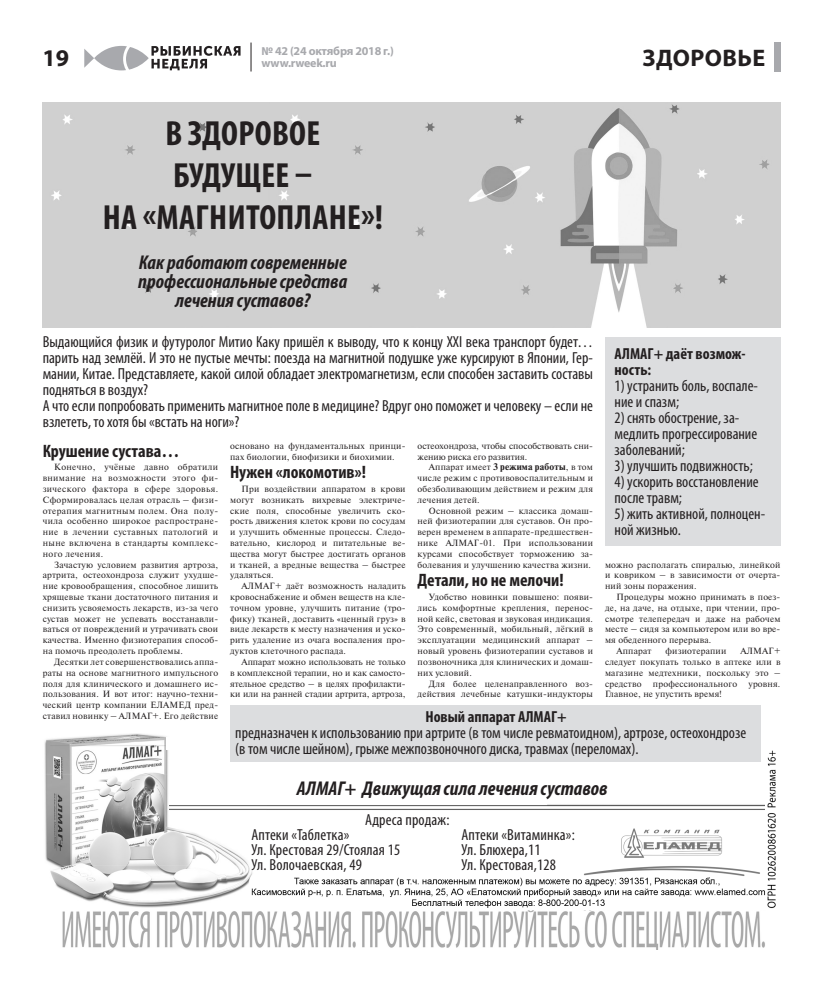
<style>
.page{position:relative;width:823px;height:993px;background:#fff}
.page>*{position:absolute;margin:0;border:0;box-sizing:border-box;transform-origin:0 0}
.Заголовок1{font:700 condensed 35px "Myriad Pro";letter-spacing:.01em;color:#231f20}
.рубрика1{font:700 24px "Myriad Pro";letter-spacing:.02em;color:#231f20}
.Заголовок1-2{font:italic 700 condensed 20px "Myriad Pro";color:#231f20}
.подзаголовок1{font:700 condensed 18px "Myriad Pro";color:#231f20}
.Лид1{font:condensed 16px/16px "Myriad Pro";color:#231f20}
.Лид1-2{font:700 condensed 16px/16px "Myriad Pro";color:#231f20}
.t1{font:700 12px/12px "Myriad Pro";letter-spacing:-.02em;color:#a8a9ad}
.Основной_текст1{font:9px/10.8px "Newton C";letter-spacing:.02em;color:#231f20;text-align:justify}
.Основной_текст1-2{font:9px/10.8px "Newton C";color:#231f20}
.s1{font-weight:700}
</style>
<div class="page">
<svg style="left:250px;top:43px;width:1px;height:28px"></svg>
<svg style="left:84px;top:46px;width:156px;height:24px"></svg>
<img style="left:42px;top:103px;width:738px;height:224px">
<img style="left:44px;top:733px;width:732px;height:216px">
<img style="left:169px;top:796px;width:595px;height:17px">
<div style="left:773px;top:43px;width:7px;height:29px;background:#a8a9ad"></div>
<div style="left:166px;top:737px;width:614px;height:12px;background:#fff"></div>
<div style="left:604px;top:338px;width:176px;height:208px;background:#dcdddf"></div>
<div style="left:230px;top:705px;width:530px;height:56px;background:#dcdddf"></div>
<p class="рубрика1" style="left:43px;top:42px;width:28px">19</p>
<h3 class="t1" style="left:261px;top:45px;width:134px">№ 42 (24 октября 2018 г.) www.rweek.ru</h3>
<p class="Заголовок1" style="left:165px;top:112px;width:156px">В ЗДОРОВОЕ</p>
<p class="Заголовок1" style="left:173px;top:154px;width:141px">БУДУЩЕЕ –</p>
<p class="Заголовок1" style="left:103px;top:196px;width:282px">НА «МАГНИТОПЛАНЕ»!</p>
<p class="Заголовок1-2" style="left:139px;top:250px;width:209px">Как работают современные</p>
<p class="Заголовок1-2" style="left:138px;top:269px;width:210px">профессиональные средства</p>
<p class="Заголовок1-2" style="left:175px;top:288px;width:137px">лечения суставов?</p>
<p class="рубрика1" style="left:642px;top:42px;width:124px">ЗДОРОВЬЕ</p>
<p class="Лид1" style="left:43px;top:333px;width:551px;text-align:justify">Выдающийся физик и футуролог Митио Каку пришёл к выводу, что к концу XXI века транспорт будет… парить над землёй. И это не пустые мечты: поезда на магнитной подушке уже курсируют в Японии, Гер&shy;мании, Китае. Представляете, какой силой обладает электромагнетизм, если способен заставить составы подняться в воздух?</p>
<p class="Лид1" style="left:43px;top:397px;width:551px">А что если попробовать применить магнитное поле в медицине? Вдруг оно поможет и человеку – если не взлететь, то хотя бы «встать на ноги»?</p>
<p class="Лид1-2" style="left:614px;top:345px;width:132px">АЛМАГ+ даёт возмож&shy;ность:</p>
<p class="Лид1" style="left:614px;top:377px;width:145px">1) устранить боль, воспале&shy;ние и спазм;</p>
<p class="Лид1" style="left:614px;top:409px;width:144px">2) снять обострение, за&shy;медлить прогрессирование заболеваний;</p>
<p class="Лид1" style="left:614px;top:457px;width:140px">3) улучшить подвижность;</p>
<p class="Лид1" style="left:614px;top:473px;width:145px">4) ускорить восстановление после травм;</p>
<p class="Лид1" style="left:614px;top:505px;width:152px">5) жить активной, полноцен&shy;ной жизнью.</p>
<p class="Основной_текст1" style="left:230px;top:440px;width:177px">основано на фундаментальных принци&shy;пах биологии, биофизики и биохимии.</p>
<p class="подзаголовок1" style="left:230px;top:460px;width:137px">Нужен «локомотив»!</p>
<p class="Основной_текст1" style="left:230px;top:483px;width:177px;text-indent:11px">При воздействии аппаратом в крови могут возникать вихревые электриче&shy;ские поля, способные увеличить ско&shy;рость движения клеток крови по сосудам и улучшить обменные процессы. Следо&shy;вательно, кислород и питательные ве&shy;щества могут быстрее достигать органов и тканей, а вредные вещества – быстрее удаляться.</p>
<p class="Основной_текст1" style="left:230px;top:580px;width:177px;text-indent:11px">АЛМАГ+ даёт возможность наладить кровоснабжение и обмен веществ на кле&shy;точном уровне, улучшить питание (тро&shy;фику) тканей, доставить «ценный груз» в виде лекарств к месту назначения и уско&shy;рить удаление из очага воспаления про&shy;дуктов клеточного распада.</p>
<p class="Основной_текст1" style="left:230px;top:656px;width:177px;text-indent:11px">Аппарат можно использовать не только в комплексной терапии, но и как самосто&shy;ятельное средство – в целях профилакти&shy;ки или на ранней стадии артрита, артроза,</p>
<p class="Основной_текст1-2" style="left:417px;top:440px;width:177px">остеохондроза, чтобы способствовать сни&shy;жению риска его развития.</p>
<p class="Основной_текст1" style="left:417px;top:461px;width:177px;text-indent:11px">Аппарат имеет <span class="s1">3 режима работы</span>, в том числе режим с противовоспалительным и обезболивающим действием и режим для лечения детей.</p>
<p class="Основной_текст1" style="left:417px;top:505px;width:177px;text-indent:11px">Основной режим – классика домаш&shy;ней физиотерапии для суставов. Он про&shy;верен временем в аппарате-предшествен&shy;нике АЛМАГ-01. При использовании курсами способствует торможению за&shy;болевания и улучшению качества жизни.</p>
<p class="подзаголовок1" style="left:417px;top:568px;width:147px">Детали, но не мелочи!</p>
<p class="Основной_текст1" style="left:417px;top:591px;width:177px;text-indent:11px">Удобство новинки повышено: появи&shy;лись комфортные крепления, перенос&shy;ной кейс, световая и звуковая индикация.<br>Это современный, мобильный, лёгкий в эксплуатации медицинский аппарат – новый уровень физиотерапии суставов и позвоночника для клинических и домаш&shy;них условий.</p>
<p class="Основной_текст1" style="left:417px;top:677px;width:177px;text-align:right">Для более целенаправленного воз&shy;действия лечебные катушки-индукторы</p>
<p class="подзаголовок1" style="left:43px;top:439px;width:138px">Крушение сустава…</p>
<p class="Основной_текст1" style="left:43px;top:461px;width:177px;text-indent:11px">Конечно, учёные давно обратили внимание на возможности этого фи&shy;зического фактора в сфере здоровья.<br>Сформировалась целая отрасль – физи&shy;отерапия магнитным полем. Она полу&shy;чила особенно широкое распростране&shy;ние в лечении суставных патологий и ныне включена в стандарты комплекс&shy;ного лечения.</p>
<p class="Основной_текст1" style="left:43px;top:559px;width:177px;text-indent:11px">Зачастую условием развития артроза, артрита, остеохондроза служит ухудше&shy;ние кровообращения, способное лишить хрящевые ткани достаточного питания и снизить усвояемость лекарств, из-за чего сустав может не успевать восстанавли&shy;ваться от повреждений и утрачивать свои качества. Именно физиотерапия способ&shy;на помочь преодолеть проблемы.</p>
<p class="Основной_текст1" style="left:43px;top:656px;width:177px;text-indent:11px">Десятки лет совершенствовались аппа&shy;раты на основе магнитного импульсного поля для клинического и домашнего ис&shy;пользования. И вот итог: научно-техни&shy;ческий центр компании ЕЛАМЕД пред&shy;ставил новинку – АЛМАГ+. Его действие</p>
<p class="Основной_текст1" style="left:604px;top:559px;width:177px">можно располагать спиралью, линейкой и ковриком – в зависимости от очерта&shy;ний зоны поражения.</p>
<p class="Основной_текст1" style="left:604px;top:591px;width:177px;text-indent:11px">Процедуры можно принимать в поез&shy;де, на даче, на отдыхе, при чтении, про&shy;смотре телепередач и даже на рабочем месте – сидя за компьютером или во вре&shy;мя обеденного перерыва.</p>
<p class="Основной_текст1" style="left:616px;top:645px;width:36px">Аппарат</p>
<p class="Основной_текст1" style="left:665px;top:645px;width:62px">физиотерапии</p>
<p class="Основной_текст1" style="left:604px;top:645px;width:177px;text-indent:135px">АЛМАГ+ следует покупать только в аптеке или в магазине медтехники, поскольку это – средство</p>
<p class="Основной_текст1" style="left:652px;top:677px;width:86px">профессионального</p>
<p class="Основной_текст1" style="left:748px;top:677px;width:33px">уровня.</p>
<p class="Основной_текст1" style="left:604px;top:688px;width:118px">Главное, не упустить время!</p>
<p class="Лид1-2" style="left:425px;top:708px;width:143px">Новый аппарат АЛМАГ+</p>
<p class="Лид1" style="left:235px;top:724px;width:512px">предназначен к использованию при артрите (в том числе ревматоидном), артрозе, остеохондрозе (в том числе шейном), грыже межпозвоночного диска, травмах (переломах).</p>
<p class="Заголовок1-2" style="left:296px;top:775px;width:312px">АЛМАГ+ Движущая сила лечения суставов</p>
<p class="Лид1" style="left:365px;top:811px;width:86px">Адреса продаж:</p>
<p class="Лид1" style="left:251px;top:826px;width:99px">Аптеки «Таблетка»</p>
<p class="Лид1" style="left:251px;top:841px;width:150px">Ул. Крестовая 29/Стоялая 15</p>
<p class="Лид1" style="left:251px;top:856px;width:112px">Ул. Волочаевская, 49</p>
<p class="Лид1" style="left:461px;top:826px;width:115px">Аптеки «Витаминка»:</p>
<p class="Лид1" style="left:461px;top:841px;width:81px">Ул. Блюхера,11</p>
<p class="Лид1" style="left:461px;top:856px;width:96px">Ул. Крестовая,128</p>
</div>
